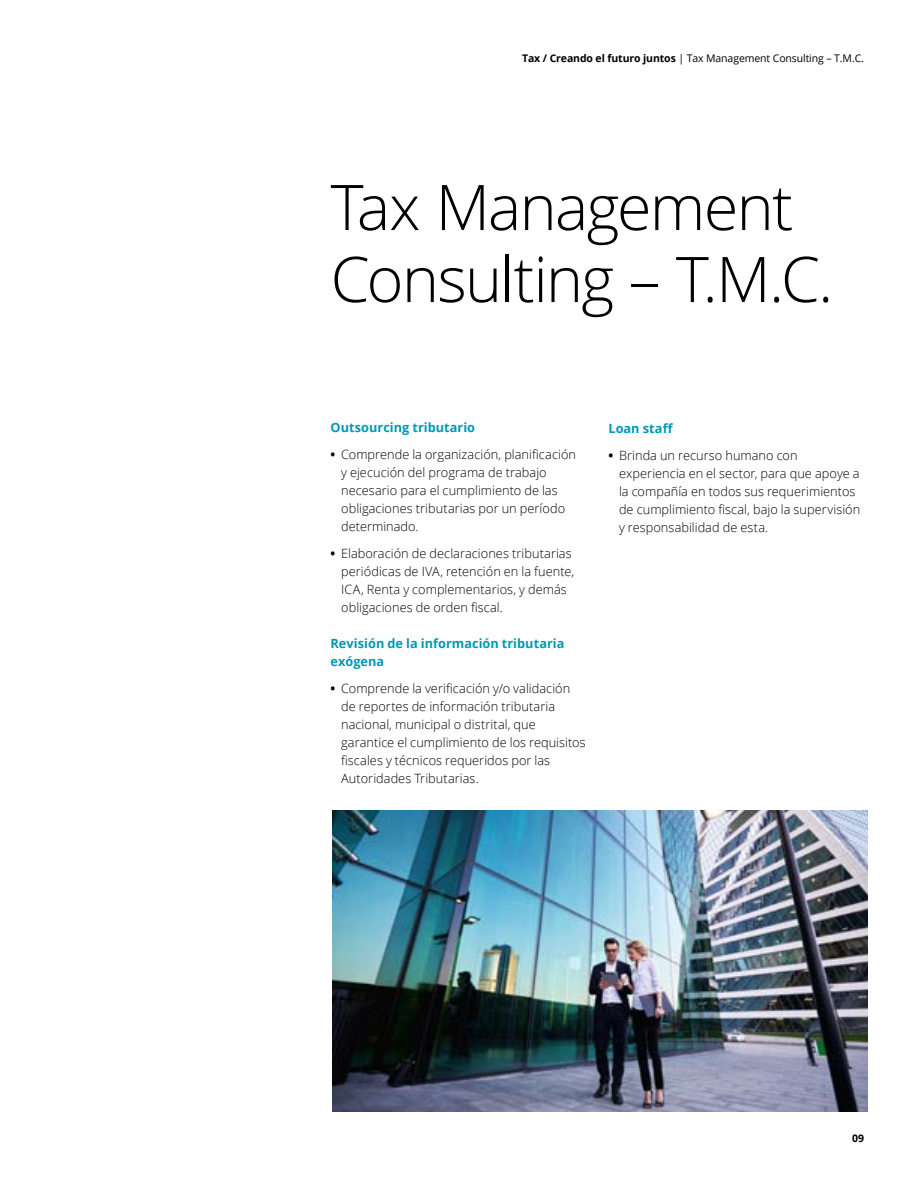
<style>
.page{position:relative;width:918px;height:1188px;background:#fff}
.page>*{position:absolute;margin:0;border:0;box-sizing:border-box;transform-origin:0 0}
.t1{font:300 63px/72px "Open Sans";letter-spacing:-.03em;color:#000}
.t2{font:300 12.75px/18px "Open Sans";letter-spacing:.005em;color:#000}
.t3{font:700 12.75px/18px "Open Sans";color:#0099b3}
.t4{font:10.5px "Open Sans";letter-spacing:-.01em;color:#000}
.t5{font:700 10.5px "Open Sans";color:#000}
.s1{font-weight:700}
</style>
<div class="page">
<img style="left:333px;top:810px;width:535px;height:301px">
<p class="t4" style="left:522px;top:51px;width:343px"><span class="s1">Tax / Creando el futuro juntos</span> | Tax Management Consulting – T.M.C.</p>
<h1 class="t1" style="left:331px;top:170px;width:504px">Tax Management<br>Consulting – T.M.C.</h1>
<p class="t3" style="left:331px;top:418px;width:146px">Outsourcing tributario</p>
<p class="t2" style="left:341px;top:445px;width:236px;text-indent:-11px"><span class="s1">•</span> Comprende la organización, planificación y ejecución del programa de trabajo necesario para el cumplimiento de las obligaciones tributarias por un período determinado.</p>
<p class="t2" style="left:341px;top:544px;width:235px;text-indent:-11px"><span class="s1">•</span> Elaboración de declaraciones tributarias periódicas de IVA, retención en la fuente, ICA, Renta y complementarios, y demás obligaciones de orden fiscal.</p>
<p class="t3" style="left:331px;top:634px;width:235px">Revisión de la información tributaria exógena</p>
<p class="t2" style="left:341px;top:679px;width:246px;text-indent:-11px"><span class="s1">•</span> Comprende la verificación y/o validación de reportes de información tributaria nacional, municipal o distrital, que garantice el cumplimiento de los requisitos fiscales y técnicos requeridos por las Autoridades Tributarias.</p>
<p class="t3" style="left:608px;top:419px;width:66px">Loan staff</p>
<p class="t2" style="left:619px;top:446px;width:243px;text-indent:-11px"><span class="s1">•</span> Brinda un recurso humano con experiencia en el sector, para que apoye a la compañía en todos sus requerimientos de cumplimiento fiscal, bajo la supervisión y responsabilidad de esta.</p>
<p class="t5" style="left:852px;top:1131px;width:13px">09</p>
</div>
